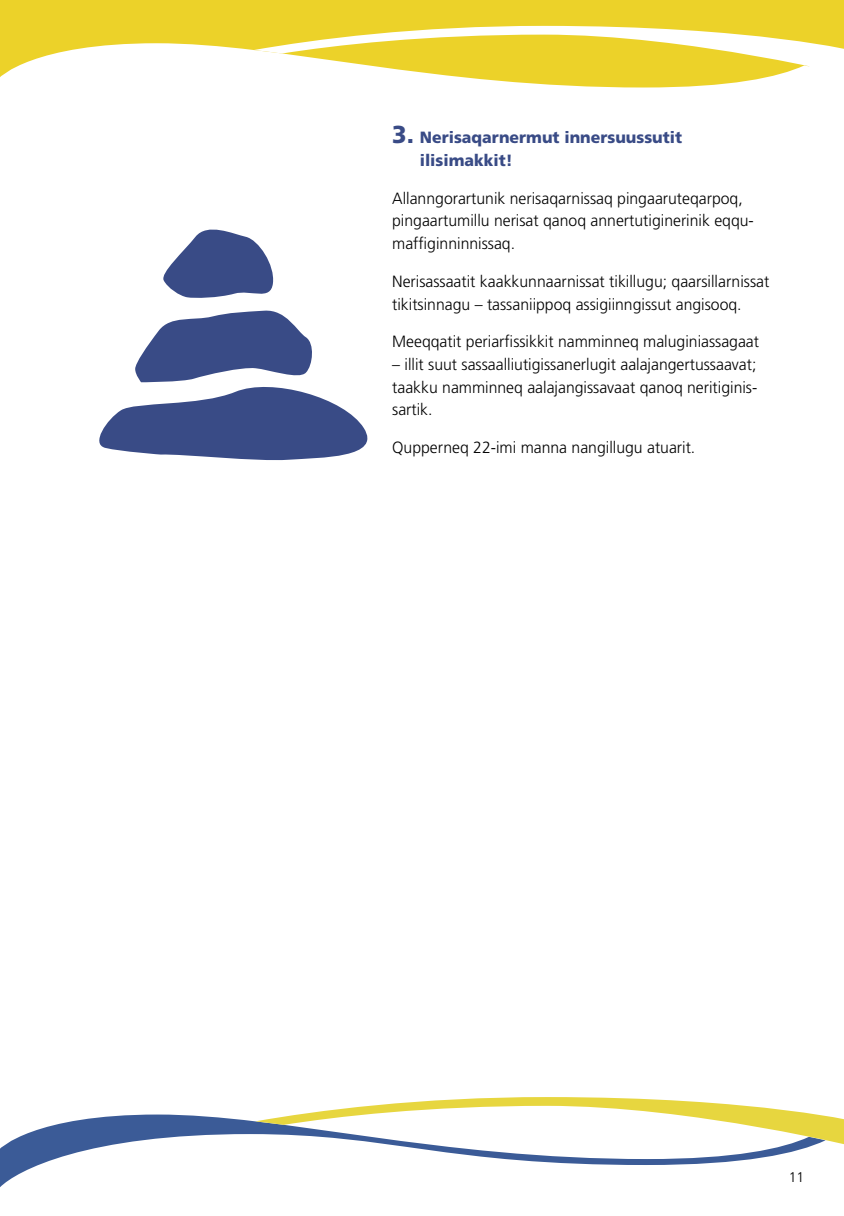
<style>
.page{position:relative;width:844px;height:1216px;background:#fff}
.page>*{position:absolute;margin:0;border:0;box-sizing:border-box;transform-origin:0 0}
.t1{font:300 16.28px/22.8px "Frutiger";color:#000}
.t2{font:900 16.28px/22.8px "Frutiger";color:#394b86}
.t3{font:300 14px "Frutiger";color:#000}
.s1{font-size:24.5px}
</style>
<div class="page">
<div style="left:0;top:0;width:843px;height:43px;background:#ecd229"></div>
<svg style="left:0;top:43px;width:767px;height:45px"></svg>
<svg style="left:254px;top:26px;width:589px;height:51px"></svg>
<svg style="left:0;top:1114px;width:805px;height:73px"></svg>
<svg style="left:255px;top:1097px;width:588px;height:51px"></svg>
<svg style="left:99px;top:310px;width:268px;height:150px"></svg>
<svg style="left:163px;top:229px;width:111px;height:69px"></svg>
<p class="t2" style="left:419px;top:126px;width:264px;text-indent:-28px"><span class="s1">3.</span> Nerisaqarnermut innersuussutit ilisimakkit!</p>
<p class="t1" style="left:392px;top:186px;width:363px">Allanngorartunik nerisaqarnissaq pingaaruteqarpoq, pingaartumillu nerisat qanoq annertutiginerinik eqqu&shy;maffiginninnissaq.</p>
<p class="t1" style="left:392px;top:270px;width:378px">Nerisassaatit kaakkunnaarnissat tikillugu; qaarsillarnissat tikitsinnagu – tassaniippoq assigiinngissut angisooq.</p>
<p class="t1" style="left:392px;top:330px;width:368px">Meeqqatit periarfissikkit namminneq maluginiassagaat</p>
<p class="t1" style="left:392px;top:353px;width:366px;text-align:justify">– illit suut sassaalliutigissanerlugit aalajangertussaavat; taakku namminneq aalajangissavaat qanoq neritiginis&shy;sartik.</p>
<p class="t1" style="left:392px;top:436px;width:304px">Qupperneq 22-imi manna nangillugu atuarit.</p>
<p class="t3" style="left:788px;top:1169px;width:17px">11</p>
</div>
